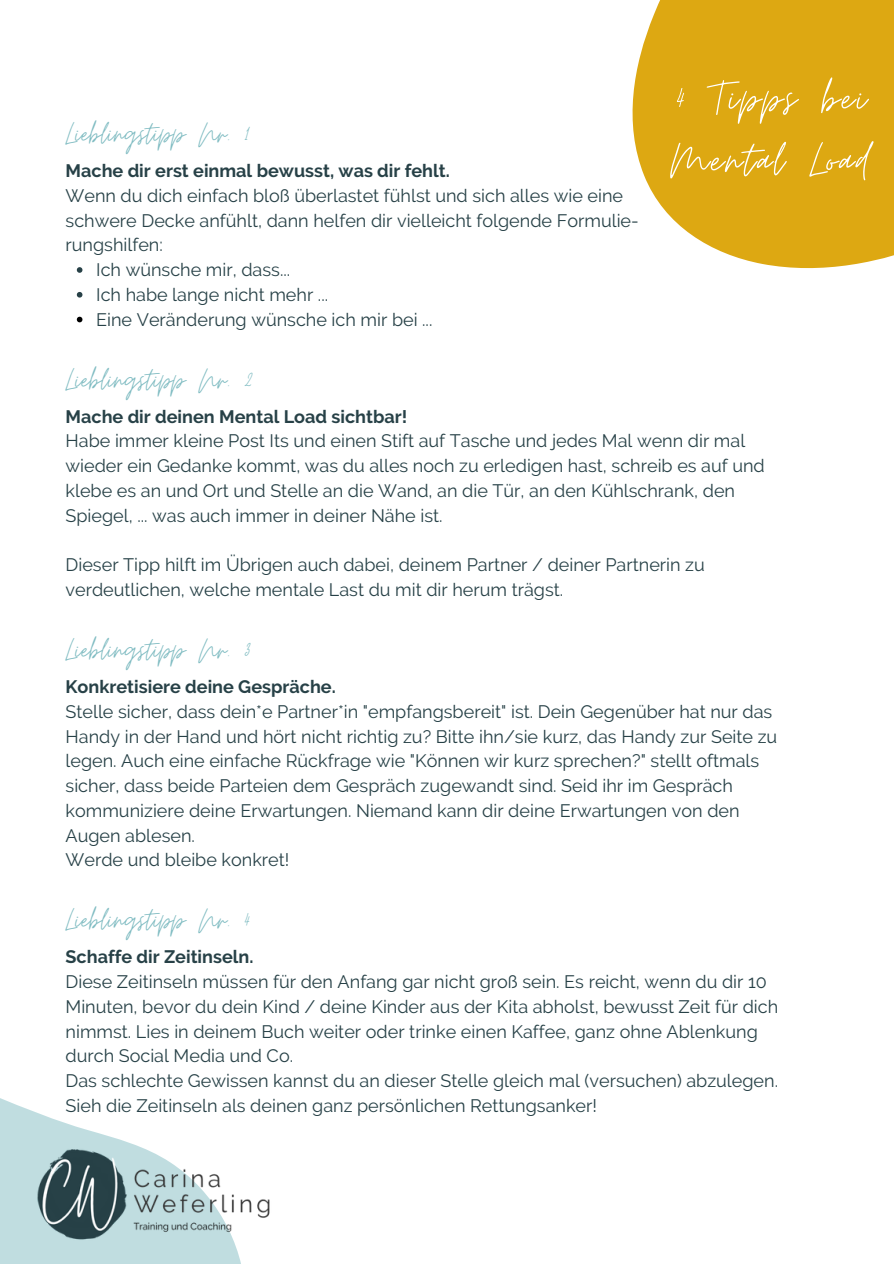
<style>
.page{position:relative;width:894px;height:1264px;background:#fff}
.page>*{position:absolute;margin:0;border:0;box-sizing:border-box;transform-origin:0 0}
.t1{font:52.5px/61.9px "Moon Time";letter-spacing:.05em;color:#fff}
.t2{font:34.5px "Moon Time";color:#80bcc2}
.t3{font:18px/24.8px "Raleway";color:#274147}
.t4{font:700 18px "Raleway";color:#274147}
</style>
<div class="page">
<svg style="left:77px;top:267px;width:5px;height:6px"></svg>
<svg style="left:77px;top:292px;width:5px;height:5px"></svg>
<svg style="left:77px;top:317px;width:5px;height:5px"></svg>
<svg style="left:632px;top:0;width:261px;height:269px;background:#e0b029"></svg>
<svg style="left:0;top:1098px;width:65px;height:25px"></svg>
<img style="left:0;top:1123px;width:270px;height:140px">
<h2 class="t2" style="left:66px;top:113px;width:187px">Lieblingstipp Nr. 1</h2>
<p class="t4" style="left:66px;top:160px;width:386px">Mache dir erst einmal bewusst, was dir fehlt.</p>
<p class="t3" style="left:66px;top:183px;width:574px">Wenn du dich einfach bloß überlastet fühlst und sich alles wie eine schwere Decke anfühlt, dann helfen dir vielleicht folgende Formulie&shy;rungshilfen:</p>
<p class="t3" style="left:96px;top:257px;width:337px">Ich wünsche mir, dass...<br>Ich habe lange nicht mehr ...<br>Eine Veränderung wünsche ich mir bei ...</p>
<h1 class="t1" style="left:670px;top:68px;width:202px">4 Tipps bei<br>Mental Load</h1>
<h2 class="t2" style="left:66px;top:358px;width:190px">Lieblingstipp Nr. 2</h2>
<p class="t4" style="left:66px;top:405px;width:343px">Mache dir deinen Mental Load sichtbar!</p>
<p class="t3" style="left:66px;top:428px;width:700px">Habe immer kleine Post Its und einen Stift auf Tasche und jedes Mal wenn dir mal wieder ein Gedanke kommt, was du alles noch zu erledigen hast, schreib es auf und klebe es an und Ort und Stelle an die Wand, an die Tür, an den Kühlschrank, den Spiegel, ... was auch immer in deiner Nähe ist.</p>
<p class="t3" style="left:66px;top:552px;width:640px">Dieser Tipp hilft im Übrigen auch dabei, deinem Partner / deiner Partnerin zu verdeutlichen, welche mentale Last du mit dir herum trägst.</p>
<h2 class="t2" style="left:66px;top:628px;width:188px">Lieblingstipp Nr. 3</h2>
<p class="t4" style="left:66px;top:676px;width:272px">Konkretisiere deine Gespräche.</p>
<p class="t3" style="left:66px;top:699px;width:713px">Stelle sicher, dass dein*e Partner*in "empfangsbereit" ist. Dein Gegenüber hat nur das Handy in der Hand und hört nicht richtig zu? Bitte ihn/sie kurz, das Handy zur Seite zu legen. Auch eine einfache Rückfrage wie "Können wir kurz sprechen?" stellt oftmals sicher, dass beide Parteien dem Gespräch zugewandt sind. Seid ihr im Gespräch kommuniziere deine Erwartungen. Niemand kann dir deine Erwartungen von den Augen ablesen.<br>Werde und bleibe konkret!</p>
<h2 class="t2" style="left:66px;top:899px;width:187px">Lieblingstipp Nr. 4</h2>
<p class="t4" style="left:66px;top:946px;width:189px">Schaffe dir Zeitinseln.</p>
<p class="t3" style="left:66px;top:969px;width:714px">Diese Zeitinseln müssen für den Anfang gar nicht groß sein. Es reicht, wenn du dir 10<br>Minuten, bevor du dein Kind / deine Kinder aus der Kita abholst, bewusst Zeit für dich nimmst. Lies in deinem Buch weiter oder trinke einen Kaffee, ganz ohne Ablenkung durch Social Media und Co.<br>Das schlechte Gewissen kannst du an dieser Stelle gleich mal (versuchen) abzulegen.<br>Sieh die Zeitinseln als deinen ganz persönlichen Rettungsanker!</p>
</div>
